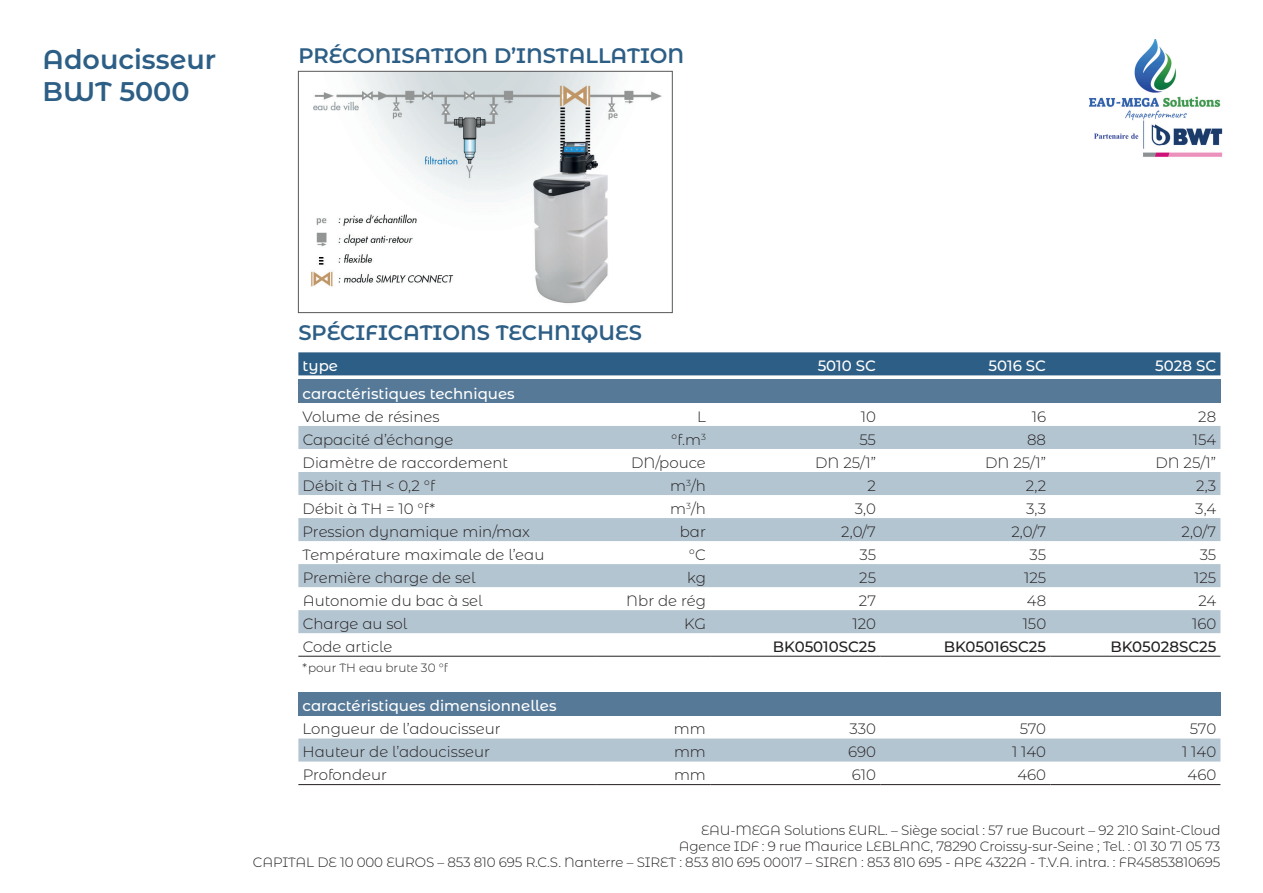
<style>
.page{position:relative;width:1263px;height:893px;background:#fff}
.page>*{position:absolute;margin:0;border:0;box-sizing:border-box;transform-origin:0 0}
.t1{font:600 27px/32.4px "Montserrat Alternates";color:#2d5e85}
.t2{font:600 21px "Montserrat Alternates";color:#2d5e85}
.t3{font:300 15px "Montserrat Alternates";color:#231f20}
.t4{font:500 15px "Montserrat Alternates";color:#fff}
.t5{font:500 15px "Montserrat Alternates";color:#231f20}
.t6{font:300 13.5px/16.2px "Montserrat Alternates";letter-spacing:-.01em;color:#231f20;text-align:right}
.t7{font:300 12px "Montserrat Alternates";color:#231f20}
</style>
<div class="page">
<img style="left:1089px;top:40px;width:134px;height:117px">
<div style="left:298px;top:352px;width:922px;height:23px;background:#2d5e85"></div>
<div style="left:298px;top:380px;width:922px;height:23px;background:#567998"></div>
<svg style="left:298px;top:426px;width:922px;height:207px;fill:#b4c5d2"></svg>
<hr style="left:298px;top:656px;width:299px;height:1px;background:#231f20">
<hr style="left:597px;top:656px;width:113px;height:1px;background:#231f20">
<hr style="left:710px;top:656px;width:170px;height:1px;background:#231f20">
<hr style="left:880px;top:656px;width:170px;height:1px;background:#231f20">
<hr style="left:1050px;top:656px;width:170px;height:1px;background:#231f20">
<div style="left:298px;top:692px;width:922px;height:23px;background:#567998"></div>
<svg style="left:298px;top:738px;width:922px;height:24px;background:#b7c7d3"></svg>
<hr style="left:298px;top:784px;width:299px;height:1px;background:#231f20">
<hr style="left:597px;top:784px;width:113px;height:1px;background:#231f20">
<hr style="left:710px;top:784px;width:170px;height:1px;background:#231f20">
<hr style="left:880px;top:784px;width:170px;height:1px;background:#231f20">
<hr style="left:1050px;top:784px;width:170px;height:1px;background:#231f20">
<img style="left:311px;top:73px;width:351px;height:231px">
<div style="left:298px;top:71px;width:375px;height:242px;border:1px solid #57585a"></div>
<h1 class="t1" style="left:43px;top:42px;width:175px">Adoucisseur<br>BWT 5000</h1>
<h2 class="t2" style="left:298px;top:41px;width:387px">PRÉCONISATION D’INSTALLATION</h2>
<h2 class="t2" style="left:298px;top:318px;width:345px">SPÉCIFICATIONS TECHNIQUES</h2>
<p class="t4" style="left:303px;top:355px;width:37px">type</p>
<p class="t4" style="left:818px;top:355px;width:60px">5010 SC</p>
<p class="t4" style="left:988px;top:355px;width:59px">5016 SC</p>
<p class="t4" style="left:1155px;top:355px;width:63px">5028 SC</p>
<p class="t4" style="left:303px;top:383px;width:214px">caractéristiques techniques</p>
<p class="t3" style="left:303px;top:406px;width:138px">Volume de résines</p>
<p class="t3" style="left:697px;top:406px;width:10px">L</p>
<p class="t3" style="left:861px;top:406px;width:17px">10</p>
<p class="t3" style="left:1032px;top:406px;width:16px">16</p>
<p class="t3" style="left:1198px;top:406px;width:19px">28</p>
<p class="t3" style="left:303px;top:429px;width:152px">Capacité d’échange</p>
<p class="t3" style="left:671px;top:429px;width:36px">°f.m<sup>3</sup></p>
<p class="t3" style="left:859px;top:429px;width:18px">55</p>
<p class="t3" style="left:1027px;top:429px;width:20px">88</p>
<p class="t3" style="left:1193px;top:429px;width:25px">154</p>
<p class="t3" style="left:303px;top:452px;width:207px">Diamètre de raccordement</p>
<p class="t3" style="left:631px;top:452px;width:76px">DN/pouce</p>
<p class="t3" style="left:815px;top:452px;width:62px">DN 25/1”</p>
<p class="t3" style="left:985px;top:452px;width:62px">DN 25/1”</p>
<p class="t3" style="left:1155px;top:452px;width:62px">DN 25/1”</p>
<p class="t3" style="left:303px;top:475px;width:134px">Débit à TH &lt; 0,2 °f</p>
<p class="t3" style="left:670px;top:475px;width:37px">m<sup>3</sup>/h</p>
<p class="t3" style="left:867px;top:475px;width:10px">2</p>
<p class="t3" style="left:1026px;top:475px;width:22px">2,2</p>
<p class="t3" style="left:1196px;top:475px;width:22px">2,3</p>
<p class="t3" style="left:303px;top:498px;width:134px">Débit à TH = 10 °f*</p>
<p class="t3" style="left:670px;top:498px;width:37px">m<sup>3</sup>/h</p>
<p class="t3" style="left:855px;top:498px;width:23px">3,0</p>
<p class="t3" style="left:1026px;top:498px;width:21px">3,3</p>
<p class="t3" style="left:1195px;top:498px;width:22px">3,4</p>
<p class="t3" style="left:303px;top:521px;width:229px">Pression dynamique min/max</p>
<p class="t3" style="left:680px;top:521px;width:28px">bar</p>
<p class="t3" style="left:841px;top:521px;width:36px">2,0/7</p>
<p class="t3" style="left:1011px;top:521px;width:36px">2,0/7</p>
<p class="t3" style="left:1181px;top:521px;width:36px">2,0/7</p>
<p class="t3" style="left:303px;top:544px;width:243px">Température maximale de l’eau</p>
<p class="t3" style="left:689px;top:544px;width:19px">°C</p>
<p class="t3" style="left:859px;top:544px;width:18px">35</p>
<p class="t3" style="left:1029px;top:544px;width:18px">35</p>
<p class="t3" style="left:1200px;top:544px;width:18px">35</p>
<p class="t3" style="left:303px;top:567px;width:175px">Première charge de sel</p>
<p class="t3" style="left:687px;top:567px;width:20px">kg</p>
<p class="t3" style="left:859px;top:567px;width:18px">25</p>
<p class="t3" style="left:1024px;top:567px;width:24px">125</p>
<p class="t3" style="left:1194px;top:567px;width:24px">125</p>
<p class="t3" style="left:303px;top:590px;width:181px">Autonomie du bac à sel</p>
<p class="t3" style="left:626px;top:590px;width:81px">Nbr de rég</p>
<p class="t3" style="left:859px;top:590px;width:19px">27</p>
<p class="t3" style="left:1027px;top:590px;width:21px">48</p>
<p class="t3" style="left:1198px;top:590px;width:19px">24</p>
<p class="t3" style="left:303px;top:613px;width:106px">Charge au sol</p>
<p class="t3" style="left:684px;top:613px;width:23px">KG</p>
<p class="t3" style="left:852px;top:613px;width:25px">120</p>
<p class="t3" style="left:1023px;top:613px;width:25px">150</p>
<p class="t3" style="left:1192px;top:613px;width:26px">160</p>
<p class="t3" style="left:303px;top:636px;width:91px">Code article</p>
<p class="t5" style="left:773px;top:636px;width:105px">BK05010SC25</p>
<p class="t5" style="left:944px;top:636px;width:104px">BK05016SC25</p>
<p class="t5" style="left:1110px;top:636px;width:107px">BK05028SC25</p>
<p class="t7" style="left:303px;top:660px;width:146px">*pour TH eau brute 30 °f</p>
<p class="t4" style="left:303px;top:695px;width:255px">caractéristiques dimensionnelles</p>
<p class="t3" style="left:303px;top:719px;width:199px">Longueur de l’adoucisseur</p>
<p class="t3" style="left:674px;top:719px;width:33px">mm</p>
<p class="t3" style="left:849px;top:719px;width:28px">330</p>
<p class="t3" style="left:1020px;top:719px;width:28px">570</p>
<p class="t3" style="left:1190px;top:719px;width:28px">570</p>
<p class="t3" style="left:303px;top:742px;width:189px">Hauteur de l’adoucisseur</p>
<p class="t3" style="left:674px;top:742px;width:33px">mm</p>
<p class="t3" style="left:848px;top:742px;width:29px">690</p>
<p class="t3" style="left:1012px;top:742px;width:36px">1 140</p>
<p class="t3" style="left:1182px;top:742px;width:36px">1 140</p>
<p class="t3" style="left:303px;top:765px;width:86px">Profondeur</p>
<p class="t3" style="left:674px;top:765px;width:33px">mm</p>
<p class="t3" style="left:852px;top:765px;width:26px">610</p>
<p class="t3" style="left:1017px;top:765px;width:30px">460</p>
<p class="t3" style="left:1187px;top:765px;width:30px">460</p>
<p class="t6" style="left:253px;top:822px;width:969px">EAU-MEGA Solutions EURL. – Siège social : 57 rue Bucourt – 92 210 Saint-Cloud<br>Agence IDF : 9 rue Maurice LEBLANC, 78290 Croissy-sur-Seine ; Tel. : 01 30 71 05 73<br>CAPITAL DE 10 000 EUROS – 853 810 695 R.C.S. Nanterre – SIRET : 853 810 695 00017 – SIREN : 853 810 695 - APE 4322A - T.V.A. intra. : FR45853810695</p>
</div>
